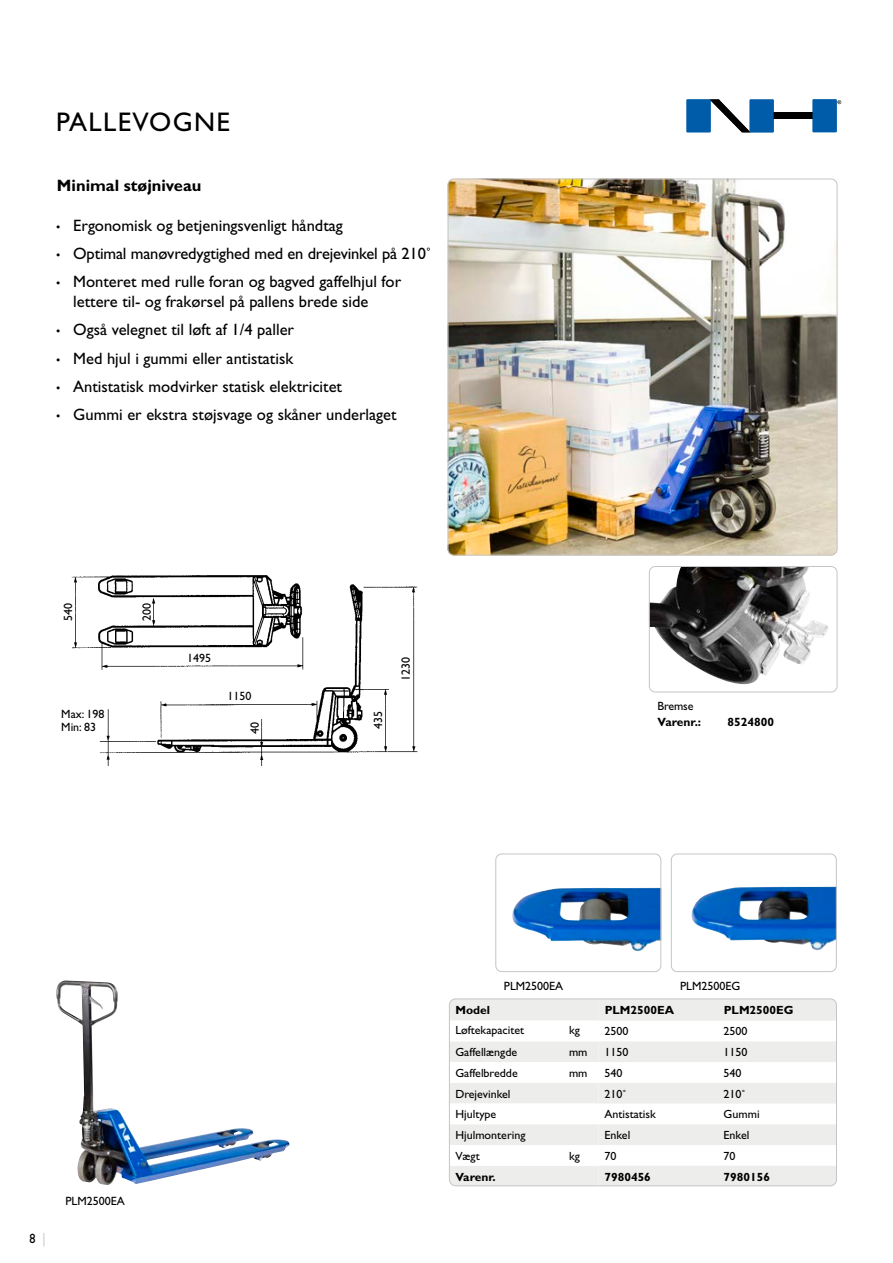
<style>
.page{position:relative;width:893px;height:1263px;background:#fff}
.page>*{position:absolute;margin:0;border:0;box-sizing:border-box;transform-origin:0 0}
.t1{font:27px "Gill Sans";letter-spacing:.05em;color:#000}
.t2{font:16.5px/19.8px "Gill Sans";color:#000}
.t3{font:700 16.5px "Gill Sans";color:#000}
.t4{font:13.5px "Gill Sans";color:#000;scale:.9 1}
.t5{font:12px/13.5px "Gill Sans";color:#000}
.t6{font:700 12px "Gill Sans";color:#000}
.t7{font:11.85px/20.7px "Gill Sans";color:#000}
.t8{font:700 11.85px "Gill Sans";color:#000}
.s1{font-size:12px}
.s2{color:#c5c5c5}
</style>
<div class="page">
<img style="left:71px;top:575px;width:197px;height:74px">
<img style="left:94px;top:576px;width:324px;height:189px">
<svg style="left:686px;top:99px;width:155px;height:33px"></svg>
<img style="left:512px;top:888px;width:147px;height:63px">
<div style="left:495px;top:853px;width:166px;height:119px;border:1px solid #c5c5c5;border-radius:6px"></div>
<img style="left:691px;top:887px;width:144px;height:64px">
<div style="left:671px;top:853px;width:166px;height:119px;border:1px solid #c5c5c5;border-radius:6px"></div>
<img style="left:56px;top:980px;width:234px;height:205px">
<img style="left:649px;top:566px;width:179px;height:118px">
<div style="left:649px;top:566px;width:188px;height:126px;border:1px solid #c5c5c5;border-radius:6px"></div>
<img style="left:448px;top:179px;width:389px;height:376px">
<div style="left:448px;top:179px;width:389px;height:376px;border:1px solid #c5c5c5;border-radius:6px"></div>
<svg style="left:449px;top:998px;width:388px;height:188px"></svg>
<h1 class="t1" style="left:56px;top:106px;width:175px">PALLEVOGNE</h1>
<p class="t3" style="left:57px;top:176px;width:146px">Minimal støjniveau</p>
<p class="t2" style="left:56px;top:215px;width:288px"><span class="s1">•</span> Ergonomisk og betjeningsvenligt håndtag</p>
<p class="t2" style="left:56px;top:244px;width:377px"><span class="s1">•</span> Optimal manøvredygtighed med en drejevinkel på 210˚</p>
<p class="t2" style="left:73px;top:272px;width:329px;text-indent:-17px"><span class="s1">•</span> Monteret med rulle foran og bagved gaffelhjul for lettere til- og frakørsel på pallens brede side</p>
<p class="t2" style="left:56px;top:320px;width:239px"><span class="s1">•</span> Også velegnet til løft af 1/4 paller</p>
<p class="t2" style="left:56px;top:348px;width:239px"><span class="s1">•</span> Med hjul i gummi eller antistatisk</p>
<p class="t2" style="left:56px;top:377px;width:287px"><span class="s1">•</span> Antistatisk modvirker statisk elektricitet</p>
<p class="t2" style="left:56px;top:405px;width:342px"><span class="s1">•</span> Gummi er ekstra støjsvage og skåner underlaget</p>
<p class="t5" style="left:61px;top:621px;width:19px;rotate:-90deg">540</p>
<p class="t5" style="left:140px;top:620px;width:19px;rotate:-90deg">200</p>
<p class="t5" style="left:61px;top:707px;width:45px">Max: 198<br>Min: 83</p>
<p class="t5" style="left:187px;top:651px;width:25px">1495</p>
<p class="t5" style="left:227px;top:689px;width:25px">1150</p>
<p class="t5" style="left:248px;top:734px;width:13px;rotate:-90deg">40</p>
<p class="t5" style="left:371px;top:729px;width:19px;rotate:-90deg">435</p>
<p class="t5" style="left:399px;top:681px;width:25px;rotate:-90deg">1230</p>
<p class="t5" style="left:657px;top:699px;width:38px">Bremse</p>
<p class="t6" style="left:657px;top:715px;width:45px">Varenr.:</p>
<p class="t6" style="left:728px;top:715px;width:48px">8524800</p>
<p class="t4" style="left:30px;top:1230px;width:19px">8 <span class="s2">|</span></p>
<p class="t5" style="left:65px;top:1195px;width:61px">PLM2500EA</p>
<p class="t5" style="left:504px;top:979px;width:61px">PLM2500EA</p>
<p class="t5" style="left:680px;top:979px;width:62px">PLM2500EG</p>
<p class="t8" style="left:456px;top:1003px;width:36px">Model</p>
<p class="t7" style="left:455px;top:1019px;width:70px">Løftekapacitet</p>
<p class="t7" style="left:569px;top:1019px;width:12px">kg</p>
<p class="t7" style="left:455px;top:1042px;width:63px">Gaffellængde</p>
<p class="t7" style="left:569px;top:1042px;width:20px">mm</p>
<p class="t7" style="left:455px;top:1062px;width:64px">Gaffelbredde</p>
<p class="t7" style="left:569px;top:1062px;width:20px">mm</p>
<p class="t7" style="left:455px;top:1083px;width:72px">Drejevinkel<br>Hjultype<br>Hjulmontering<br>Vægt</p>
<p class="t7" style="left:569px;top:1145px;width:12px">kg</p>
<p class="t8" style="left:455px;top:1169px;width:42px">Varenr.</p>
<p class="t8" style="left:605px;top:1003px;width:71px">PLM2500EA</p>
<p class="t8" style="left:724px;top:1003px;width:71px">PLM2500EG</p>
<p class="t7" style="left:604px;top:1021px;width:25px">2500</p>
<p class="t7" style="left:724px;top:1021px;width:25px">2500</p>
<p class="t7" style="left:604px;top:1042px;width:25px">1150</p>
<p class="t7" style="left:724px;top:1042px;width:25px">1150</p>
<p class="t7" style="left:604px;top:1063px;width:19px">540</p>
<p class="t7" style="left:724px;top:1063px;width:19px">540</p>
<p class="t7" style="left:604px;top:1083px;width:23px">210˚</p>
<p class="t7" style="left:724px;top:1083px;width:23px">210˚</p>
<p class="t7" style="left:604px;top:1104px;width:53px">Antistatisk</p>
<p class="t7" style="left:724px;top:1104px;width:38px">Gummi</p>
<p class="t7" style="left:604px;top:1125px;width:27px">Enkel</p>
<p class="t7" style="left:724px;top:1125px;width:27px">Enkel</p>
<p class="t7" style="left:604px;top:1145px;width:13px">70</p>
<p class="t7" style="left:724px;top:1145px;width:13px">70</p>
<p class="t8" style="left:604px;top:1169px;width:48px">7980456</p>
<p class="t8" style="left:724px;top:1169px;width:48px">7980156</p>
</div>
